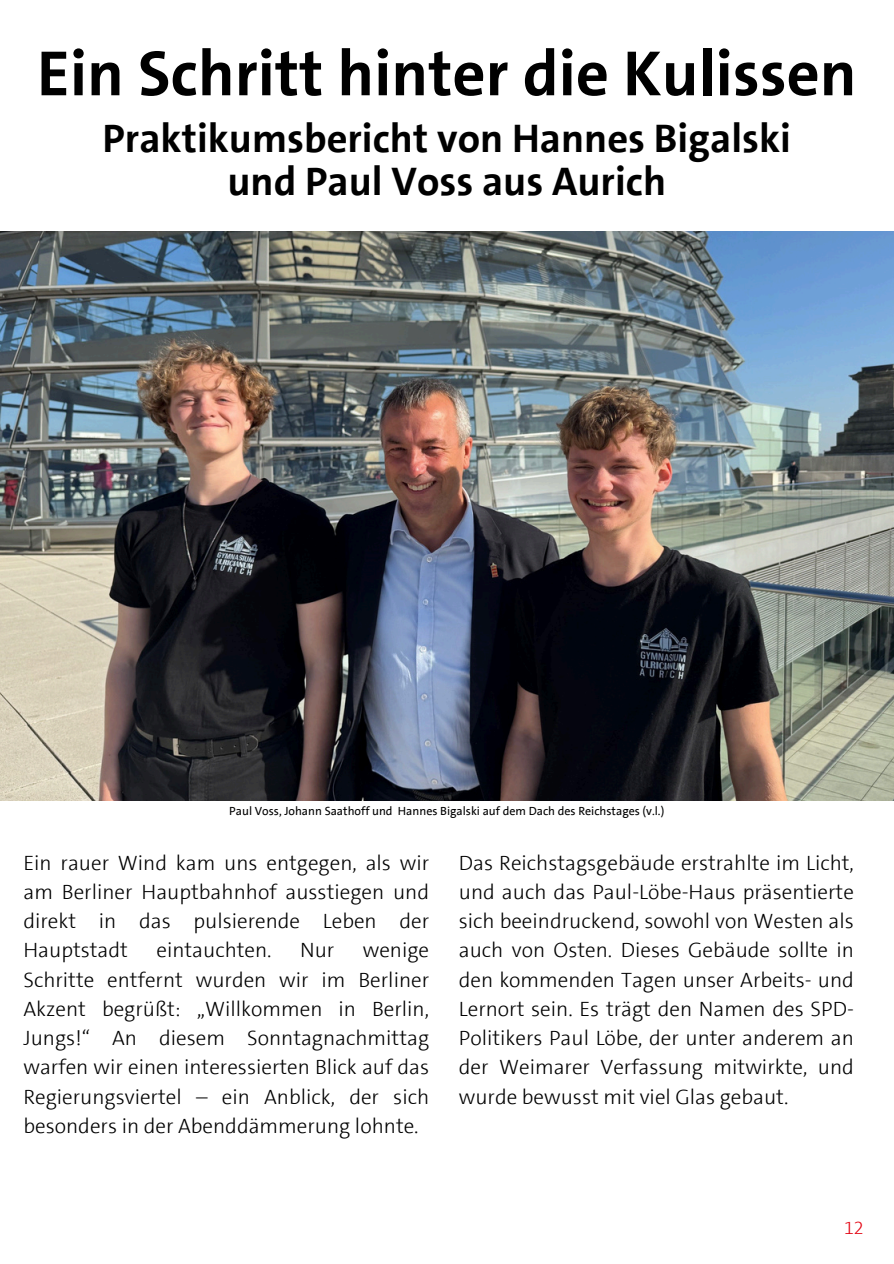
<style>
.page{position:relative;width:894px;height:1264px;background:#fff}
.page>*{position:absolute;margin:0;border:0;box-sizing:border-box;transform-origin:0 0}
.t1{font:700 64.5px "SPD The Sans";color:#000}
.t2{font:700 40.5px/43.2px "SPD The Sans";color:#000;text-align:center}
.t3{font:300 21px/29.2px "SPD The Sans";color:#000;text-align:justify}
.t4{font:300 18px "SPD The Sans";color:#e3000f}
.t5{font:12px "SPD The Sans";color:#000}
</style>
<div class="page">
<img style="left:0;top:232px;width:893px;height:568px">
<p class="t1" style="left:37px;top:32px;width:820px">Ein Schritt hinter die Kulissen</p>
<h3 class="t2" style="left:102px;top:117px;width:689px">Praktikumsbericht von Hannes Bigalski und Paul Voss aus Aurich</h3>
<h3 class="t5" style="left:229px;top:803px;width:436px">Paul Voss, Johann Saathoff und Hannes Bigalski auf dem Dach des Reichstages (v.l.)</h3>
<h2 class="t3" style="left:23px;top:848px;width:407px">Ein rauer Wind kam uns entgegen, als wir am Berliner Hauptbahnhof ausstiegen und direkt in das pulsierende Leben der Hauptstadt</h2>
<h2 class="t3" style="left:156px;top:935px;width:117px">eintauchten.</h2>
<h2 class="t3" style="left:300px;top:935px;width:36px">Nur</h2>
<h2 class="t3" style="left:23px;top:935px;width:407px;text-indent:339px">wenige Schritte entfernt wurden wir im Berliner Akzent begrüßt: „Willkommen in Berlin, Jungs!“ An diesem Sonntagnachmittag warfen wir einen interessierten Blick auf das Regierungsviertel – ein Anblick, der sich besonders in der Abenddämmerung lohnte.</h2>
<p class="t3" style="left:458px;top:848px;width:396px">Das Reichstagsgebäude erstrahlte im Licht, und auch das Paul-Löbe-Haus präsentierte sich beeindruckend, sowohl von Westen als auch von Osten. Dieses Gebäude sollte in den kommenden Tagen unser Arbeits- und Lernort sein. Es trägt den Namen des SPD-Politikers Paul Löbe, der unter anderem an der Weimarer Verfassung mitwirkte, und wurde bewusst mit viel Glas gebaut.</p>
<h1 class="t4" style="left:843px;top:1216px;width:21px">12</h1>
</div>
